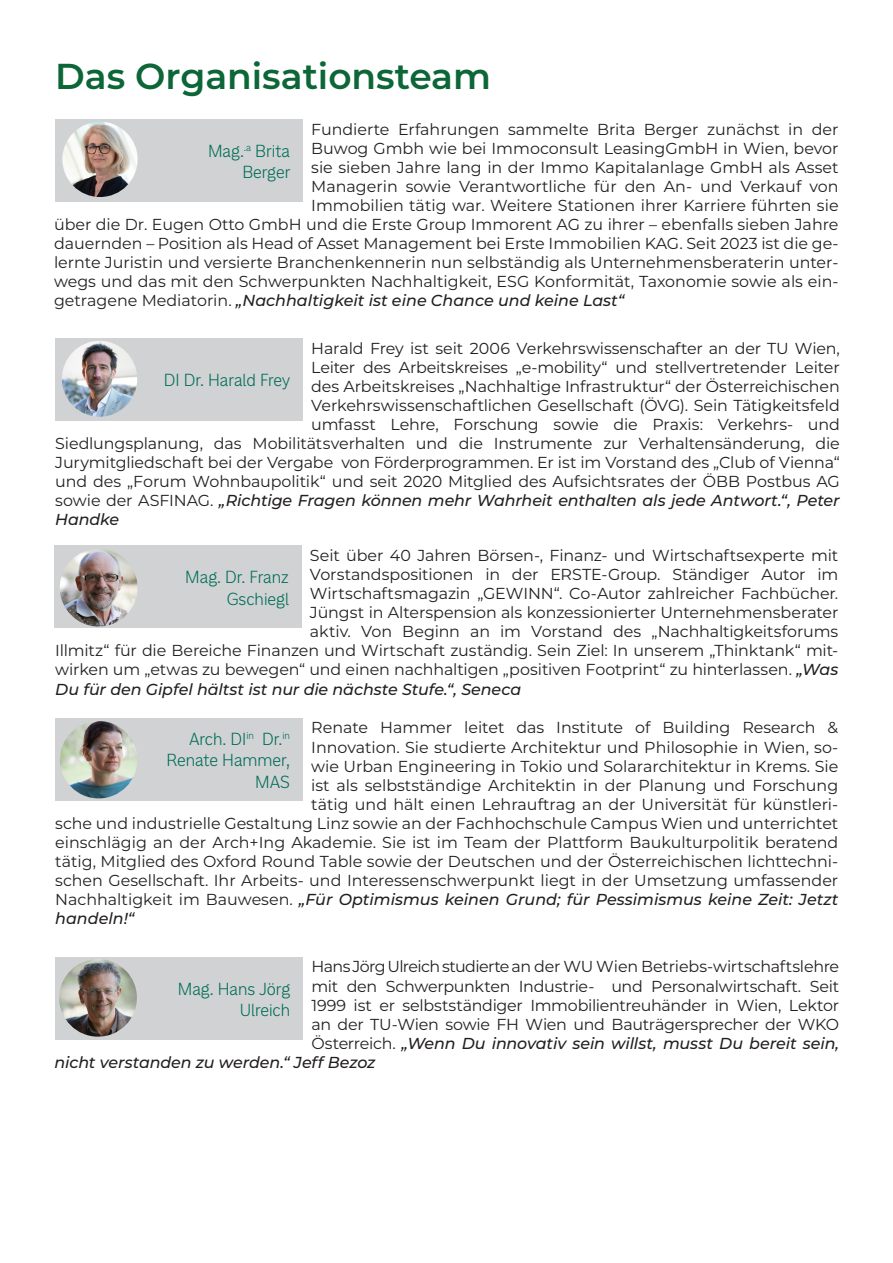
<style>
.page{position:relative;width:893px;height:1263px;background:#fff}
.page>*{position:absolute;margin:0;border:0;box-sizing:border-box;transform-origin:0 0}
.t1{font:600 36px "Montserrat";color:#0c6638}
.Zur_Sache_Autor{font:300 18px/21.6px "Americane";color:#006e57;text-align:right}
.Grundschrift{font:15.9px "Montserrat";color:#231f20}
.Grundschrift-2{font:italic 500 15.9px "Montserrat";letter-spacing:-.005em;color:#231f20}
.s1{font-weight:400;font-style:normal}
.s2{font-weight:500;font-style:italic}
</style>
<div class="page">
<div style="left:55px;top:718px;width:248px;height:82px;background:#d1d2d4"></div>
<img style="left:60px;top:721px;width:77px;height:77px;border-radius:39px">
<div style="left:54px;top:546px;width:247px;height:82px;background:#d1d2d4"></div>
<img style="left:60px;top:549px;width:78px;height:77px;border-radius:39px">
<div style="left:55px;top:338px;width:248px;height:82px;background:#d1d2d4"></div>
<img style="left:62px;top:341px;width:75px;height:76px;border-radius:38px">
<div style="left:55px;top:957px;width:248px;height:82px;background:#d1d2d4"></div>
<img style="left:59px;top:959px;width:78px;height:78px;border-radius:39px">
<div style="left:55px;top:119px;width:248px;height:82px;background:#d1d2d4"></div>
<img style="left:62px;top:122px;width:76px;height:75px;border-radius:38px">
<p class="t1" style="left:55px;top:51px;width:437px">Das Organisationsteam</p>
<p class="Grundschrift" style="left:311px;top:118px;width:529px">Fundierte Erfahrungen sammelte Brita Berger zunächst in der</p>
<p class="Grundschrift" style="left:311px;top:137px;width:529px">Buwog Gmbh wie bei Immoconsult LeasingGmbH in Wien, bevor</p>
<p class="Grundschrift" style="left:311px;top:156px;width:529px">sie sieben Jahre lang in der Immo Kapitalanlage GmbH als Asset</p>
<p class="Grundschrift" style="left:311px;top:175px;width:529px">Managerin sowie Verantwortliche für den An- und Verkauf von</p>
<p class="Grundschrift" style="left:311px;top:194px;width:529px">Immobilien tätig war. Weitere Stationen ihrer Karriere führten sie</p>
<p class="Grundschrift" style="left:54px;top:213px;width:786px">über die Dr. Eugen Otto GmbH und die Erste Group Immorent AG zu ihrer – ebenfalls sieben Jahre</p>
<p class="Grundschrift" style="left:54px;top:232px;width:786px">dauernden – Position als Head of Asset Management bei Erste Immobilien KAG. Seit 2023 ist die ge-</p>
<p class="Grundschrift" style="left:54px;top:252px;width:786px">lernte Juristin und versierte Branchenkennerin nun selbständig als Unternehmensberaterin unter-</p>
<p class="Grundschrift" style="left:54px;top:271px;width:786px">wegs und das mit den Schwerpunkten Nachhaltigkeit, ESG Konformität, Taxonomie sowie als ein-</p>
<p class="Grundschrift-2" style="left:54px;top:290px;width:572px"><span class="s1">getragene Mediatorin.</span> „Nachhaltigkeit ist eine Chance und keine Last“</p>
<p class="Zur_Sache_Autor" style="left:208px;top:139px;width:83px">Mag.<sup>.a</sup> Brita</p>
<p class="Zur_Sache_Autor" style="left:242px;top:161px;width:50px">Berger</p>
<p class="Grundschrift" style="left:311px;top:337px;width:530px">Harald Frey ist seit 2006 Verkehrswissenschafter an der TU Wien,</p>
<p class="Grundschrift" style="left:311px;top:356px;width:530px">Leiter des Arbeitskreises „e-mobility“ und stellvertretender Leiter</p>
<p class="Grundschrift" style="left:311px;top:375px;width:530px">des Arbeitskreises „Nachhaltige Infrastruktur“ der Österreichischen</p>
<p class="Grundschrift" style="left:311px;top:394px;width:530px">Verkehrswissenschaftlichen Gesellschaft (ÖVG). Sein Tätigkeitsfeld</p>
<p class="Grundschrift" style="left:311px;top:413px;width:530px">umfasst Lehre, Forschung sowie die Praxis: Verkehrs- und</p>
<p class="Grundschrift" style="left:55px;top:432px;width:786px">Siedlungsplanung, das Mobilitätsverhalten und die Instrumente zur Verhaltensänderung, die</p>
<p class="Grundschrift" style="left:55px;top:451px;width:786px">Jurymitgliedschaft bei der Vergabe von Förderprogrammen. Er ist im Vorstand des „Club of Vienna“</p>
<p class="Grundschrift" style="left:55px;top:470px;width:786px">und des „Forum Wohnbaupolitik“ und seit 2020 Mitglied des Aufsichtsrates der ÖBB Postbus AG</p>
<p class="Grundschrift-2" style="left:55px;top:489px;width:786px"><span class="s1">sowie der ASFINAG.</span> „Richtige Fragen können mehr Wahrheit enthalten als jede Antwort.“, Peter</p>
<p class="Grundschrift-2" style="left:55px;top:508px;width:65px">Handke</p>
<p class="Zur_Sache_Autor" style="left:164px;top:369px;width:128px">DI Dr. Harald Frey</p>
<p class="Grundschrift" style="left:310px;top:544px;width:530px">Seit über 40 Jahren Börsen-, Finanz- und Wirtschaftsexperte mit</p>
<p class="Grundschrift" style="left:310px;top:563px;width:530px">Vorstandspositionen in der ERSTE-Group. Ständiger Autor im</p>
<p class="Grundschrift" style="left:310px;top:583px;width:530px">Wirtschaftsmagazin „GEWINN“. Co-Autor zahlreicher Fachbücher.</p>
<p class="Grundschrift" style="left:310px;top:602px;width:530px">Jüngst in Alterspension als konzessionierter Unternehmensberater</p>
<p class="Grundschrift" style="left:310px;top:621px;width:530px">aktiv. Von Beginn an im Vorstand des „Nachhaltigkeitsforums</p>
<p class="Grundschrift" style="left:55px;top:640px;width:785px">Illmitz“ für die Bereiche Finanzen und Wirtschaft zuständig. Sein Ziel: In unserem „Thinktank“ mit-</p>
<p class="Grundschrift" style="left:55px;top:659px;width:785px">wirken um „etwas zu bewegen“ und einen nachhaltigen „positiven Footprint“ zu hinterlassen. <span class="s2">„Was</span></p>
<p class="Grundschrift-2" style="left:55px;top:678px;width:467px">Du für den Gipfel hältst ist nur die nächste Stufe.“, Seneca</p>
<p class="Grundschrift" style="left:311px;top:717px;width:529px">Renate Hammer leitet das Institute of Building Research &amp;</p>
<p class="Grundschrift" style="left:311px;top:736px;width:529px">Innovation. Sie studierte Architektur und Philosophie in Wien, so-</p>
<p class="Grundschrift" style="left:311px;top:755px;width:529px">wie Urban Engineering in Tokio und Solararchitektur in Krems. Sie</p>
<p class="Grundschrift" style="left:311px;top:774px;width:529px">ist als selbstständige Architektin in der Planung und Forschung</p>
<p class="Grundschrift" style="left:311px;top:793px;width:529px">tätig und hält einen Lehrauftrag an der Universität für künstleri-</p>
<p class="Grundschrift" style="left:55px;top:812px;width:785px">sche und industrielle Gestaltung Linz sowie an der Fachhochschule Campus Wien und unterrichtet</p>
<p class="Grundschrift" style="left:55px;top:831px;width:785px">einschlägig an der Arch+Ing Akademie. Sie ist im Team der Plattform Baukulturpolitik beratend</p>
<p class="Grundschrift" style="left:55px;top:850px;width:785px">tätig, Mitglied des Oxford Round Table sowie der Deutschen und der Österreichischen lichttechni-</p>
<p class="Grundschrift" style="left:55px;top:869px;width:785px">schen Gesellschaft. Ihr Arbeits- und Interessenschwerpunkt liegt in der Umsetzung umfassender</p>
<p class="Grundschrift-2" style="left:55px;top:888px;width:785px"><span class="s1">Nachhaltigkeit im Bauwesen.</span> „Für Optimismus keinen Grund; für Pessimismus keine Zeit: Jetzt</p>
<p class="Grundschrift-2" style="left:55px;top:907px;width:81px">handeln!“</p>
<p class="Zur_Sache_Autor" style="left:185px;top:566px;width:105px">Mag. Dr. Franz<br>Gschiegl</p>
<p class="Zur_Sache_Autor" style="left:166px;top:727px;width:125px">Arch. DI<sup>in</sup> Dr.<sup>in<br></sup>Renate Hammer,<br>MAS</p>
<p class="Grundschrift" style="left:311px;top:956px;width:529px">Hans Jörg Ulreich studierte an der WU Wien Betriebs-wirtschaftslehre</p>
<p class="Grundschrift" style="left:311px;top:975px;width:529px">mit den Schwerpunkten Industrie- und Personalwirtschaft. Seit</p>
<p class="Grundschrift" style="left:311px;top:994px;width:529px">1999 ist er selbstständiger Immobilientreuhänder in Wien, Lektor</p>
<p class="Grundschrift" style="left:311px;top:1013px;width:529px">an der TU-Wien sowie FH Wien und Bauträgersprecher der WKO</p>
<p class="Grundschrift-2" style="left:311px;top:1032px;width:529px"><span class="s1">Österreich.</span> „Wenn Du innovativ sein willst, musst Du bereit sein,</p>
<p class="Grundschrift-2" style="left:55px;top:1051px;width:322px">nicht verstanden zu werden.“ Jeff Bezoz</p>
<p class="Zur_Sache_Autor" style="left:178px;top:977px;width:114px">Mag. Hans Jörg<br>Ulreich</p>
</div>
